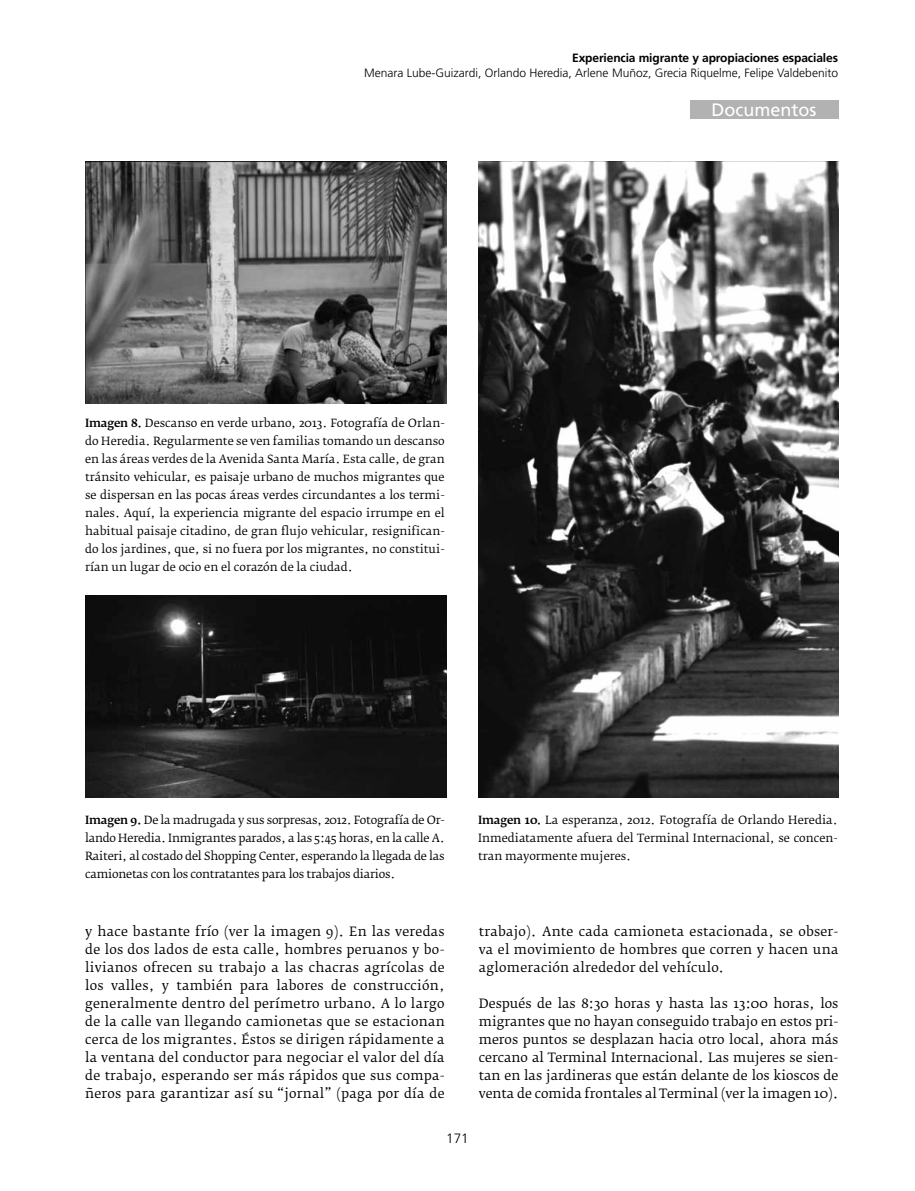
<style>
.page{position:relative;width:915px;height:1191px;background:#fff}
.page>*{position:absolute;margin:0;border:0;box-sizing:border-box;transform-origin:0 0}
.t1{font:18px "Frutiger LT Std";color:#fff}
.t2{font:300 13.5px "Frutiger LT Std";color:#000}
.t3{font:12.75px/18px "Fedra Serif B";letter-spacing:.02em;color:#000;text-align:justify}
.t4{font:300 12px "Frutiger LT Std";color:#000}
.t5{font:700 12px "Frutiger LT Std";letter-spacing:-.01em;color:#000}
.t6{font:11.25px/18px "Fedra Serif B";color:#000;text-align:justify}
.s1{font-weight:500}
</style>
<div class="page">
<img style="left:85px;top:162px;width:361px;height:241px">
<img style="left:85px;top:595px;width:361px;height:202px">
<img style="left:478px;top:162px;width:360px;height:635px">
<div style="left:689px;top:100px;width:149px;height:18px;background:#b3b2b2"></div>
<p class="t5" style="left:572px;top:51px;width:267px">Experiencia migrante y apropiaciones espaciales</p>
<p class="t4" style="left:364px;top:66px;width:475px">Menara Lube-Guizardi, Orlando Heredia, Arlene Muñoz, Grecia Riquelme, Felipe Valdebenito</p>
<p class="t6" style="left:85px;top:414px;width:361px"><span class="s1">Imagen 8.</span> Descanso en verde urbano, 2013. Fotografía de Orlan&shy;do Heredia. Regularmente se ven familias tomando un descanso en las áreas verdes de la Avenida Santa María. Esta calle, de gran tránsito vehicular, es paisaje urbano de muchos migrantes que se dispersan en las pocas áreas verdes circundantes a los termi&shy;nales. Aquí, la experiencia migrante del espacio irrumpe en el habitual paisaje citadino, de gran flujo vehicular, resignifican&shy;do los jardines, que, si no fuera por los migrantes, no constitui&shy;rían un lugar de ocio en el corazón de la ciudad.</p>
<h1 class="t1" style="left:711px;top:99px;width:106px">Documentos</h1>
<p class="t6" style="left:85px;top:811px;width:361px"><span class="s1">Imagen 9.</span> De la madrugada y sus sorpresas, 2012. Fotografía de Or&shy;lando Heredia. Inmigrantes parados, a las 5:45 horas, en la calle A.<br>Raiteri, al costado del Shopping Center, esperando la llegada de las camionetas con los contratantes para los trabajos diarios.</p>
<p class="t6" style="left:478px;top:811px;width:361px"><span class="s1">Imagen 10.</span> La esperanza, 2012. Fotografía de Orlando Heredia.<br>Inmediatamente afuera del Terminal Internacional, se concen&shy;tran mayormente mujeres.</p>
<p class="t3" style="left:85px;top:923px;width:361px">y hace bastante frío (ver la imagen 9). En las veredas de los dos lados de esta calle, hombres peruanos y bo&shy;livianos ofrecen su trabajo a las chacras agrícolas de los valles, y también para labores de construcción, generalmente dentro del perímetro urbano. A lo largo de la calle van llegando camionetas que se estacionan cerca de los migrantes. Éstos se dirigen rápidamente a la ventana del conductor para negociar el valor del día de trabajo, esperando ser más rápidos que sus compa&shy;ñeros para garantizar así su “jornal” (paga por día de</p>
<p class="t3" style="left:478px;top:923px;width:361px">trabajo). Ante cada camioneta estacionada, se obser&shy;va el movimiento de hombres que corren y hacen una aglomeración alrededor del vehículo.</p>
<p class="t3" style="left:478px;top:995px;width:361px">Después de las 8:30 horas y hasta las 13:00 horas, los migrantes que no hayan conseguido trabajo en estos pri&shy;meros puntos se desplazan hacia otro local, ahora más cercano al Terminal Internacional. Las mujeres se sien&shy;tan en las jardineras que están delante de los kioscos de venta de comida frontales al Terminal (ver la imagen 10).</p>
<p class="t2" style="left:446px;top:1130px;width:24px">171</p>
</div>
